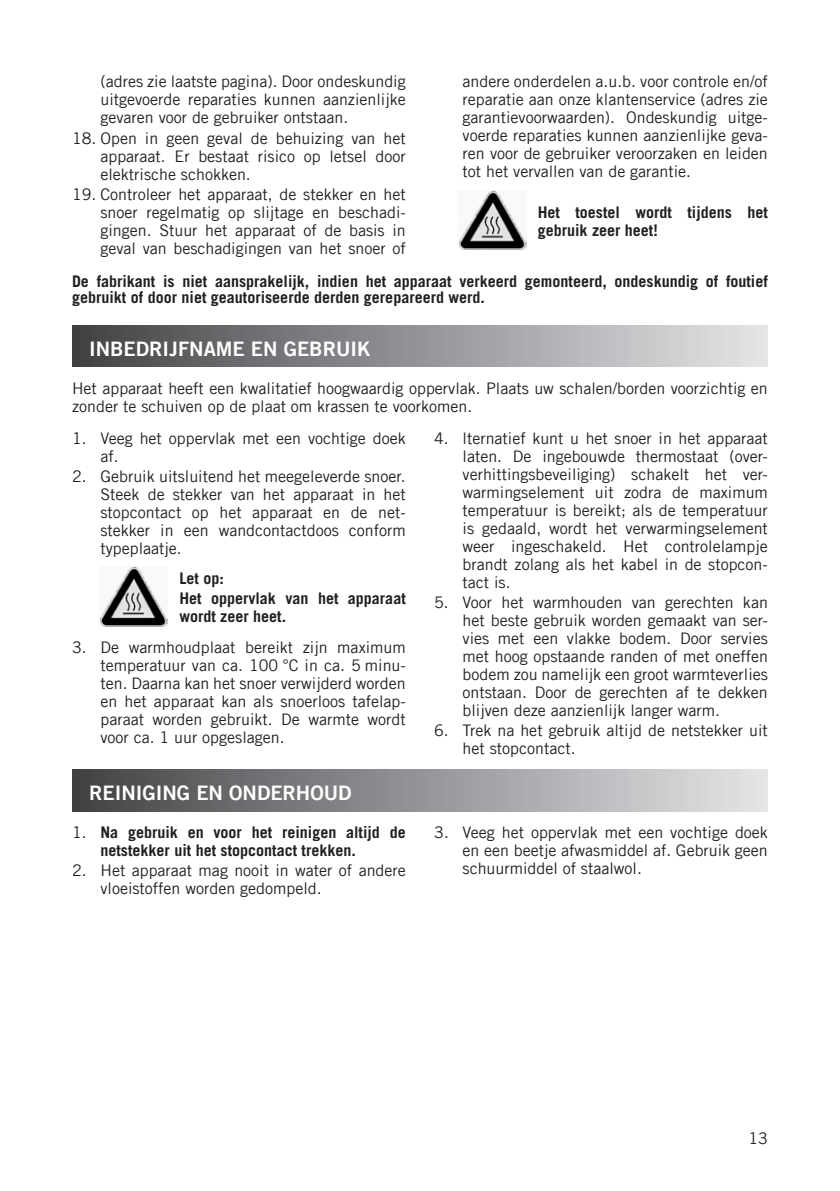
<style>
.page{position:relative;width:840px;height:1191px;background:#fff}
.page>*{position:absolute;margin:0;border:0;box-sizing:border-box;transform-origin:0 0}
.t1{font:20px "Trade Gothic LT Com Bd 2";color:#fff}
.t2{font:16px/18px "Trade Gothic LT Com";color:#231f20;text-align:justify}
.t3{font:700 16px/18px "Trade Gothic LT Com";color:#231f20}
.s1{font-weight:400}
</style>
<div class="page">
<div style="left:72px;top:325px;width:695px;height:42px;background:linear-gradient(to right,#424346,#e4e5e8)"></div>
<div style="left:72px;top:769px;width:695px;height:42px;background:linear-gradient(to right,#424346,#e4e5e8)"></div>
<img style="left:459px;top:190px;width:67px;height:60px">
<img style="left:100px;top:567px;width:68px;height:59px">
<p class="t2" style="left:100px;top:72px;width:307px">(adres zie laatste pagina). Door ondeskundig uitgevoerde reparaties kunnen aanzienlijke gevaren voor de gebruiker ontstaan.</p>
<p class="t2" style="left:100px;top:129px;width:306px;text-indent:-28px">18. Open in geen geval de behuizing van het apparaat. Er bestaat risico op letsel door elektrische schokken.</p>
<p class="t2" style="left:100px;top:185px;width:307px;text-indent:-28px">19. Controleer het apparaat, de stekker en het snoer regelmatig op slijtage en beschadi&shy;gingen. Stuur het apparaat of de basis in geval van beschadigingen van het snoer of</p>
<p class="t2" style="left:462px;top:72px;width:307px">andere onderdelen a.u.b. voor controle en/of reparatie aan onze klantenservice (adres zie garantievoorwaarden). Ondeskundig uitge&shy;voerde reparaties kunnen aanzienlijke geva&shy;ren voor de gebruiker veroorzaken en leiden tot het vervallen van de garantie.</p>
<p class="t3" style="left:537px;top:203px;width:231px">Het toestel wordt tijdens het gebruik zeer heet!</p>
<p class="t3" style="left:72px;top:273px;width:697px;line-height:16px">De fabrikant is niet aansprakelijk, indien het apparaat verkeerd gemonteerd, ondeskundig of foutief gebruikt of door niet geautoriseerde derden gerepareerd werd.</p>
<p class="t1" style="left:89px;top:336px;width:283px">I NBEDRIJFNAME EN GEBRUIK</p>
<p class="t2" style="left:72px;top:379px;width:696px">Het apparaat heeft een kwalitatief hoogwaardig oppervlak. Plaats uw schalen/borden voorzichtig en zonder te schuiven op de plaat om krassen te voorkomen.</p>
<p class="t2" style="left:100px;top:429px;width:306px;text-indent:-28px">1. Veeg het oppervlak met een vochtige doek af.</p>
<p class="t2" style="left:100px;top:467px;width:307px;text-indent:-28px">2. Gebruik uitsluitend het meegeleverde snoer.<br>Steek de stekker van het apparaat in het stopcontact op het apparaat en de net&shy;stekker in een wandcontactdoos conform typeplaatje.</p>
<p class="t3" style="left:179px;top:568px;width:228px;line-height:20.2px">Let op:<br>Het oppervlak van het apparaat</p>
<p class="t3" style="left:179px;top:607px;width:108px">wordt zeer heet.</p>
<p class="t2" style="left:100px;top:638px;width:307px;text-indent:-28px">3. De warmhoudplaat bereikt zijn maximum temperatuur van ca. 100 °C in ca. 5 minu&shy;ten. Daarna kan het snoer verwijderd worden en het apparaat kan als snoerloos tafelap&shy;paraat worden gebruikt. De warmte wordt voor ca. 1 uur opgeslagen.</p>
<p class="t1" style="left:89px;top:780px;width:262px">REINIGING EN ONDERHOUD</p>
<p class="t3" style="left:100px;top:823px;width:306px;text-indent:-28px"><span class="s1">1.</span> Na gebruik en voor het reinigen altijd de netstekker uit het stopcontact trekken.</p>
<p class="t2" style="left:100px;top:861px;width:307px;text-indent:-28px">2. Het apparaat mag nooit in water of andere vloeistoffen worden gedompeld.</p>
<p class="t2" style="left:462px;top:429px;width:307px;text-indent:-28px">4. lternatief kunt u het snoer in het apparaat laten. De ingebouwde thermostaat (over&shy;verhittingsbeveiliging) schakelt het ver&shy;warmingselement uit zodra de maximum temperatuur is bereikt; als de temperatuur is gedaald, wordt het verwarmingselement weer ingeschakeld. Het controlelampje brandt zolang als het kabel in de stopcon&shy;tact is.</p>
<p class="t2" style="left:462px;top:593px;width:307px;text-indent:-28px">5. Voor het warmhouden van gerechten kan het beste gebruik worden gemaakt van ser&shy;vies met een vlakke bodem. Door servies met hoog opstaande randen of met oneffen bodem zou namelijk een groot warmteverlies ontstaan. Door de gerechten af te dekken blijven deze aanzienlijk langer warm.</p>
<p class="t2" style="left:462px;top:721px;width:307px;text-indent:-28px">6. Trek na het gebruik altijd de netstekker uit het stopcontact.</p>
<p class="t2" style="left:462px;top:823px;width:306px;text-indent:-28px">3. Veeg het oppervlak met een vochtige doek en een beetje afwasmiddel af. Gebruik geen schuurmiddel of staalwol.</p>
<p class="t2" style="left:748px;top:1129px;width:21px">13</p>
</div>
